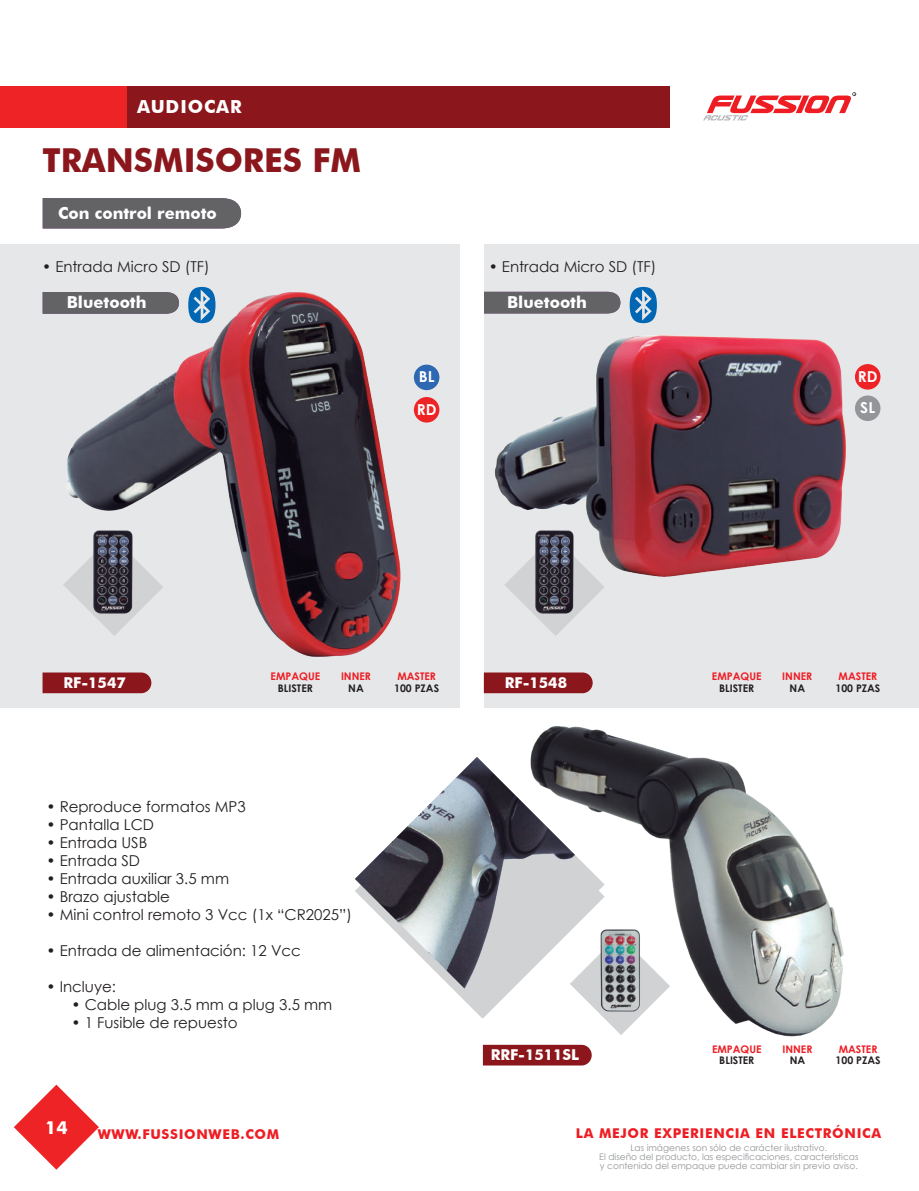
<style>
.page{position:relative;width:919px;height:1191px;background:#fff}
.page>*{position:absolute;margin:0;border:0;box-sizing:border-box;transform-origin:0 0}
.t1{font:700 33px "Futura BT";color:#8b171c}
.t2{font:700 18px "Futura BT";letter-spacing:.05em;color:#fff}
.t3{font:700 16.5px "Futura BT";color:#fff}
.t4{font:15px "Century Gothic";color:#231f20}
.t5{font:700 15px "Futura BT";color:#fff}
.t6{font:700 15px/30.9px "Century Gothic";color:#fff}
.t7{font:700 13.5px "Futura BT";letter-spacing:.05em;color:#ee1d23}
.t8{font:700 10.5px "Century Gothic";color:#ee1d23}
.t9{font:700 10.5px "Century Gothic";color:#231f20}
.t10{font:9px/9px "Century Gothic";color:#939598;text-align:center}
</style>
<div class="page">
<div style="left:0;top:86px;width:128px;height:41px;background:#ee2325"></div>
<div style="left:128px;top:86px;width:542px;height:41px;background:#8b171c"></div>
<svg style="left:703px;top:92px;width:153px;height:29px"></svg>
<svg style="left:14px;top:1084px;width:85px;height:85px"></svg>
<div style="left:484px;top:244px;width:434px;height:464px;background:#e6e7e9"></div>
<div style="left:0;top:244px;width:459px;height:464px;background:#e6e7e9"></div>
<img style="left:494px;top:335px;width:352px;height:242px">
<img style="left:67px;top:292px;width:334px;height:365px">
<div style="left:414px;top:397px;width:25px;height:25px;background:#ee2325;border-radius:50%"></div>
<div style="left:854px;top:364px;width:26px;height:25px;background:#ee2325;border-radius:50%"></div>
<div style="left:414px;top:365px;width:25px;height:25px;background:#2e67b2;border-radius:50%"></div>
<div style="left:854px;top:395px;width:26px;height:26px;background:#939598;border-radius:50%"></div>
<div style="left:43px;top:672px;width:108px;height:21px;background:#8b171c"></div>
<div style="left:484px;top:672px;width:108px;height:21px;background:#8b171c"></div>
<svg style="left:63px;top:536px;width:100px;height:100px"></svg>
<svg style="left:504px;top:536px;width:100px;height:100px"></svg>
<img style="left:92px;top:529px;width:42px;height:85px">
<img style="left:533px;top:529px;width:42px;height:85px">
<svg style="left:188px;top:287px;width:27px;height:36px"></svg>
<svg style="left:629px;top:287px;width:28px;height:36px"></svg>
<div style="left:43px;top:292px;width:136px;height:22px;background:#636366"></div>
<div style="left:484px;top:292px;width:136px;height:21px;background:#636366"></div>
<img style="left:530px;top:726px;width:314px;height:311px">
<div style="left:483px;top:1044px;width:108px;height:21px;background:#8b171c"></div>
<svg style="left:569px;top:935px;width:101px;height:100px"></svg>
<svg style="left:470px;top:1006px;width:134px;height:12px"></svg>
<img style="left:355px;top:757px;width:249px;height:249px">
<img style="left:598px;top:927px;width:43px;height:86px">
<div style="left:43px;top:198px;width:198px;height:30px;background:#636366"></div>
<p class="t2" style="left:137px;top:96px;width:106px">AUDIOCAR</p>
<h1 class="t1" style="left:43px;top:140px;width:320px">TRANSMISORES FM</h1>
<p class="t3" style="left:58px;top:203px;width:160px">Con control remoto</p>
<p class="t4" style="left:42px;top:257px;width:169px">• Entrada Micro SD (TF)</p>
<p class="t4" style="left:488px;top:257px;width:169px">• Entrada Micro SD (TF)</p>
<p class="t3" style="left:67px;top:292px;width:81px">Bluetooth</p>
<p class="t3" style="left:507px;top:292px;width:81px">Bluetooth</p>
<p class="t5" style="left:64px;top:673px;width:64px">RF-1547</p>
<p class="t6" style="left:419px;top:361px;width:17px">BL</p>
<p class="t6" style="left:857px;top:360px;width:21px">RD<br>SL</p>
<p class="t6" style="left:417px;top:393px;width:21px">RD</p>
<p class="t8" style="left:270px;top:670px;width:51px">EMPAQUE</p>
<p class="t8" style="left:711px;top:670px;width:51px">EMPAQUE</p>
<p class="t9" style="left:348px;top:681px;width:17px">NA</p>
<p class="t9" style="left:789px;top:681px;width:17px">NA</p>
<p class="t8" style="left:397px;top:670px;width:40px">MASTER</p>
<p class="t8" style="left:838px;top:670px;width:40px">MASTER</p>
<p class="t8" style="left:341px;top:670px;width:32px">INNER</p>
<p class="t8" style="left:782px;top:670px;width:32px">INNER</p>
<p class="t9" style="left:394px;top:681px;width:46px">100 PZAS</p>
<p class="t9" style="left:835px;top:681px;width:46px">100 PZAS</p>
<p class="t5" style="left:505px;top:673px;width:64px">RF-1548</p>
<p class="t9" style="left:278px;top:681px;width:37px">BLISTER</p>
<p class="t9" style="left:719px;top:681px;width:37px">BLISTER</p>
<p class="t4" style="left:46px;top:797px;width:201px">• Reproduce formatos MP3</p>
<p class="t4" style="left:46px;top:815px;width:109px">• Pantalla LCD</p>
<p class="t4" style="left:46px;top:833px;width:102px">• Entrada USB</p>
<p class="t4" style="left:46px;top:851px;width:95px">• Entrada SD</p>
<p class="t4" style="left:46px;top:869px;width:184px">• Entrada auxiliar 3.5 mm</p>
<p class="t4" style="left:46px;top:887px;width:125px">• Brazo ajustable</p>
<p class="t4" style="left:46px;top:905px;width:307px">• Mini control remoto 3 Vcc (1x “CR2025”)</p>
<p class="t4" style="left:46px;top:941px;width:256px">• Entrada de alimentación: 12 Vcc</p>
<p class="t4" style="left:46px;top:977px;width:71px">• Incluye:</p>
<p class="t4" style="left:71px;top:995px;width:262px">• Cable plug 3.5 mm a plug 3.5 mm</p>
<p class="t4" style="left:71px;top:1013px;width:168px">• 1 Fusible de repuesto</p>
<p class="t5" style="left:491px;top:1045px;width:90px">RRF-1511SL</p>
<p class="t8" style="left:712px;top:1042px;width:51px">EMPAQUE</p>
<p class="t9" style="left:719px;top:1054px;width:37px">BLISTER</p>
<p class="t8" style="left:782px;top:1042px;width:32px">INNER</p>
<p class="t9" style="left:789px;top:1054px;width:17px">NA</p>
<p class="t8" style="left:838px;top:1042px;width:40px">MASTER</p>
<p class="t9" style="left:835px;top:1054px;width:46px">100 PZAS</p>
<p class="t2" style="left:45px;top:1116px;width:24px">14</p>
<p class="t7" style="left:98px;top:1126px;width:183px">WWW.FUSSIONWEB.COM</p>
<p class="t7" style="left:575px;top:1125px;width:307px">LA MEJOR EXPERIENCIA EN ELECTRÓNICA</p>
<p class="t10" style="left:599px;top:1143px;width:261px">Las imágenes son sólo de carácter ilustrativo.<br>El diseño del producto, las especificaciones, características y contenido del empaque puede cambiar sin previo aviso.</p>
</div>
